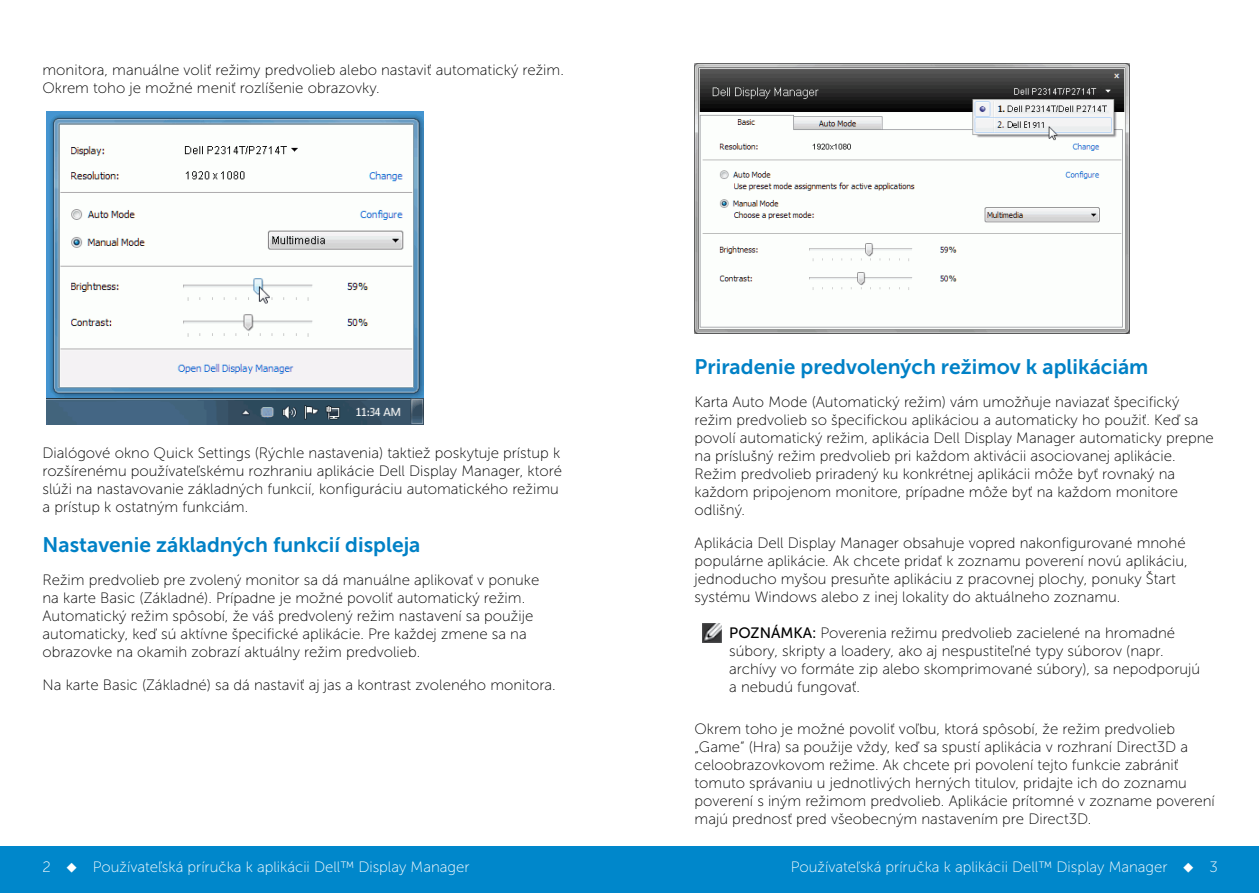
<style>
.page{position:relative;width:1259px;height:893px;background:#fff}
.page>*{position:absolute;margin:0;border:0;box-sizing:border-box;transform-origin:0 0}
.t1{font:21px "Museo Sans For Dell 700";color:#0081c6}
.t2{font:15px/18px "Museo Sans For Dell 100";color:#000}
.t3{font:15px "Museo Sans For Dell 100";color:#fff}
.s1{font-family:"Museo Sans For Dell 500"}
</style>
<div class="page">
<div style="left:0;top:846px;width:629px;height:47px;background:#0087cb"></div>
<div style="left:629px;top:846px;width:630px;height:47px;background:#0087cb"></div>
<img style="left:47px;top:111px;width:376px;height:314px">
<img style="left:694px;top:64px;width:435px;height:270px">
<img style="left:702px;top:624px;width:20px;height:19px">
<p class="t2" style="left:43px;top:61px;width:523px">monitora, manuálne voliť režimy predvolieb alebo nastaviť automatický režim.<br>Okrem toho je možné meniť rozlíšenie obrazovky.</p>
<p class="t2" style="left:43px;top:444px;width:521px">Dialógové okno Quick Settings (Rýchle nastavenia) taktiež poskytuje prístup k rozšírenému používateľskému rozhraniu aplikácie Dell Display Manager, ktoré slúži na nastavovanie základných funkcií, konfiguráciu automatického režimu a prístup k ostatným funkciám.</p>
<h1 class="t1" style="left:43px;top:533px;width:379px">Nastavenie základných funkcií displeja</h1>
<p class="t2" style="left:43px;top:571px;width:498px">Režim predvolieb pre zvolený monitor sa dá manuálne aplikovať v ponuke na karte Basic (Základné). Prípadne je možné povoliť automatický režim.<br>Automatický režim spôsobí, že váš predvolený režim nastavení sa použije automaticky, keď sú aktívne špecifické aplikácie. Pre každej zmene sa na obrazovke na okamih zobrazí aktuálny režim predvolieb.</p>
<p class="t2" style="left:43px;top:676px;width:515px">Na karte Basic (Základné) sa dá nastaviť aj jas a kontrast zvoleného monitora.</p>
<h1 class="t1" style="left:694px;top:355px;width:455px">Priradenie predvolených režimov k aplikáciám</h1>
<p class="t2" style="left:694px;top:393px;width:521px">Karta Auto Mode (Automatický režim) vám umožňuje naviazať špecifický režim predvolieb so špecifickou aplikáciou a automaticky ho použiť. Keď sa povolí automatický režim, aplikácia Dell Display Manager automaticky prepne na príslušný režim predvolieb pri každom aktivácii asociovanej aplikácie.<br>Režim predvolieb priradený ku konkrétnej aplikácii môže byť rovnaký na každom pripojenom monitore, prípadne môže byť na každom monitore odlišný.</p>
<p class="t2" style="left:694px;top:534px;width:494px">Aplikácia Dell Display Manager obsahuje vopred nakonfigurované mnohé populárne aplikácie. Ak chcete pridať k zoznamu poverení novú aplikáciu, jednoducho myšou presuňte aplikáciu z pracovnej plochy, ponuky Štart systému Windows alebo z inej lokality do aktuálneho zoznamu.</p>
<p class="t2" style="left:729px;top:624px;width:472px"><span class="s1">POZNÁMKA:</span> Poverenia režimu predvolieb zacielené na hromadné súbory, skripty a loadery, ako aj nespustiteľné typy súborov (napr. archívy vo formáte zip alebo skomprimované súbory), sa nepodporujú a nebudú fungovať.</p>
<p class="t2" style="left:694px;top:720px;width:521px">Okrem toho je možné povoliť voľbu, ktorá spôsobí, že režim predvolieb „Game“ (Hra) sa použije vždy, keď sa spustí aplikácia v rozhraní Direct3D a celoobrazovkovom režime. Ak chcete pri povolení tejto funkcie zabrániť tomuto správaniu u jednotlivých herných titulov, pridajte ich do zoznamu poverení s iným režimom predvolieb. Aplikácie prítomné v zozname poverení majú prednosť pred všeobecným nastavením pre Direct3D.</p>
<p class="t3" style="left:43px;top:859px;width:428px">2 ◆ Používateľská príručka k aplikácii Dell™ Display Manager</p>
<p class="t3" style="left:791px;top:859px;width:428px">Používateľská príručka k aplikácii Dell™ Display Manager ◆ 3</p>
</div>
